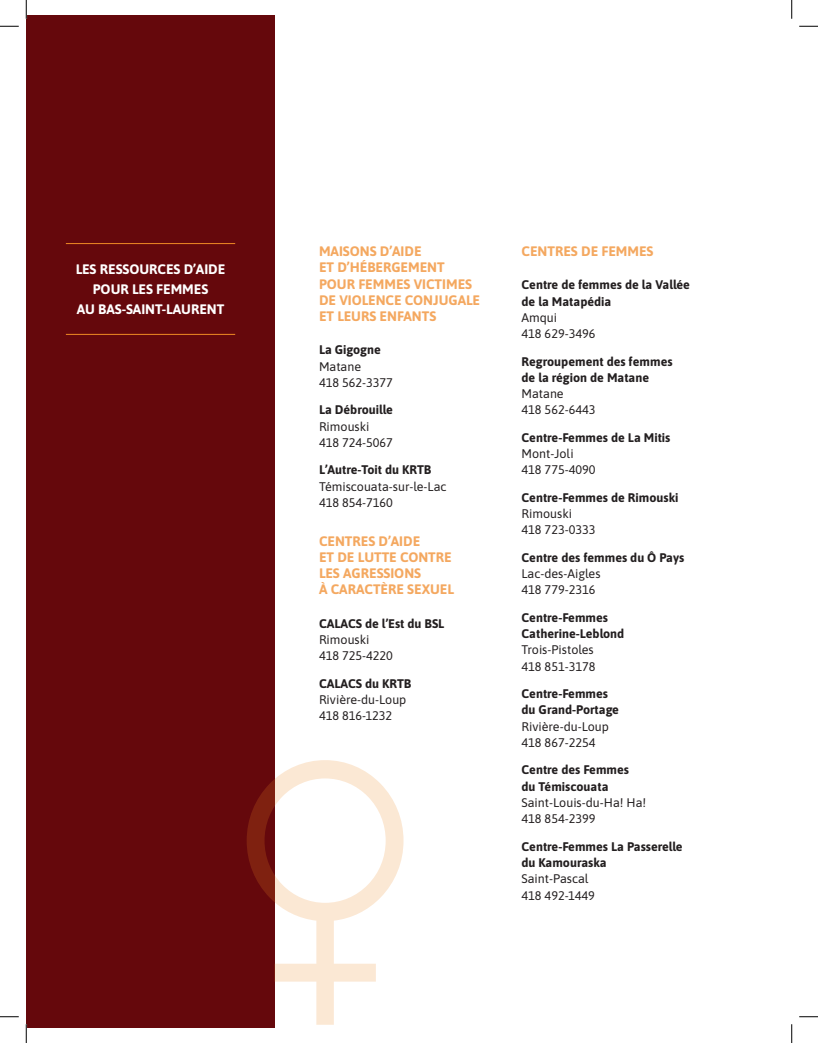
<style>
.page{position:relative;width:818px;height:1043px;background:#fff}
.page>*{position:absolute;margin:0;border:0;box-sizing:border-box;transform-origin:0 0}
.ressources_1{font:700 13.75px/16.2px "Asap";color:#f4a860}
.t1{font:700 13.75px/20px "Asap";color:#fff;text-align:center}
.ressources_2{font:700 12.5px/16.2px "Asap";color:#231f20}
.ressources_3{font:12.5px/16.2px "Asap";color:#231f20}
</style>
<div class="page">
<div style="left:26px;top:15px;width:249px;height:1013px;background:#65080c"></div>
<hr style="left:66px;top:243px;width:169px;height:1px;background:#ee8a24">
<hr style="left:66px;top:334px;width:169px;height:1px;background:#ee8a24">
<svg style="left:247px;top:760px;width:156px;height:264px"></svg>
<svg style="left:0;top:25px;width:19px;height:2px"></svg>
<svg style="left:799px;top:25px;width:19px;height:2px"></svg>
<svg style="left:0;top:1016px;width:19px;height:1px"></svg>
<svg style="left:799px;top:1016px;width:19px;height:1px"></svg>
<svg style="left:25px;top:0;width:2px;height:19px"></svg>
<svg style="left:25px;top:1024px;width:2px;height:18px"></svg>
<svg style="left:791px;top:0;width:1px;height:19px"></svg>
<svg style="left:791px;top:1024px;width:1px;height:18px"></svg>
<p class="t1" style="left:76px;top:258px;width:151px">LES RESSOURCES D’AIDE<br>POUR LES FEMMES<br>AU BAS-SAINT-LAURENT</p>
<p class="ressources_1" style="left:319px;top:242px;width:162px">MAISONS D’AIDE<br>ET D’HÉBERGEMENT<br>POUR FEMMES VICTIMES<br>DE VIOLENCE CONJUGALE<br>ET LEURS ENFANTS</p>
<p class="ressources_2" style="left:319px;top:341px;width:63px">La Gigogne</p>
<p class="ressources_3" style="left:319px;top:357px;width:75px">Matane<br>418 562-3377</p>
<p class="ressources_2" style="left:319px;top:401px;width:75px">La Débrouille</p>
<p class="ressources_3" style="left:319px;top:417px;width:75px">Rimouski<br>418 724-5067</p>
<p class="ressources_2" style="left:319px;top:461px;width:114px">L’Autre-Toit du KRTB</p>
<p class="ressources_3" style="left:319px;top:477px;width:129px">Témiscouata-sur-le-Lac<br>418 854-7160</p>
<p class="ressources_1" style="left:319px;top:532px;width:136px">CENTRES D’AIDE<br>ET DE LUTTE CONTRE<br>LES AGRESSIONS<br>À CARACTÈRE SEXUEL</p>
<p class="ressources_2" style="left:319px;top:614px;width:127px">CALACS de l’Est du BSL</p>
<p class="ressources_3" style="left:319px;top:630px;width:75px">Rimouski<br>418 725-4220</p>
<p class="ressources_2" style="left:319px;top:674px;width:94px">CALACS du KRTB</p>
<p class="ressources_3" style="left:319px;top:690px;width:89px">Rivière-du-Loup<br>418 816-1232</p>
<p class="ressources_1" style="left:521px;top:242px;width:133px">CENTRES DE FEMMES</p>
<p class="ressources_2" style="left:521px;top:276px;width:170px">Centre de femmes de la Vallée de la Matapédia</p>
<p class="ressources_3" style="left:521px;top:308px;width:75px">Amqui<br>418 629-3496</p>
<p class="ressources_2" style="left:521px;top:352px;width:152px">Regroupement des femmes de la région de Matane</p>
<p class="ressources_3" style="left:521px;top:385px;width:75px">Matane<br>418 562-6443</p>
<p class="ressources_2" style="left:521px;top:428px;width:150px">Centre-Femmes de La Mitis</p>
<p class="ressources_3" style="left:521px;top:445px;width:75px">Mont-Joli<br>418 775-4090</p>
<p class="ressources_2" style="left:521px;top:488px;width:158px">Centre-Femmes de Rimouski</p>
<p class="ressources_3" style="left:521px;top:505px;width:75px">Rimouski<br>418 723-0333</p>
<p class="ressources_2" style="left:521px;top:548px;width:164px">Centre des femmes du Ô Pays</p>
<p class="ressources_3" style="left:521px;top:565px;width:80px">Lac-des-Aigles<br>418 779-2316</p>
<p class="ressources_2" style="left:521px;top:608px;width:104px">Centre-Femmes<br>Catherine-Leblond</p>
<p class="ressources_3" style="left:521px;top:641px;width:75px">Trois-Pistoles<br>418 851-3178</p>
<p class="ressources_2" style="left:521px;top:685px;width:99px">Centre-Femmes du Grand-Portage</p>
<p class="ressources_3" style="left:521px;top:717px;width:89px">Rivière-du-Loup<br>418 867-2254</p>
<p class="ressources_2" style="left:521px;top:761px;width:109px">Centre des Femmes du Témiscouata</p>
<p class="ressources_3" style="left:521px;top:793px;width:126px">Saint-Louis-du-Ha! Ha!<br>418 854-2399</p>
<p class="ressources_2" style="left:521px;top:837px;width:162px">Centre-Femmes La Passerelle du Kamouraska</p>
<p class="ressources_3" style="left:521px;top:870px;width:75px">Saint-Pascal<br>418 492-1449</p>
</div>
